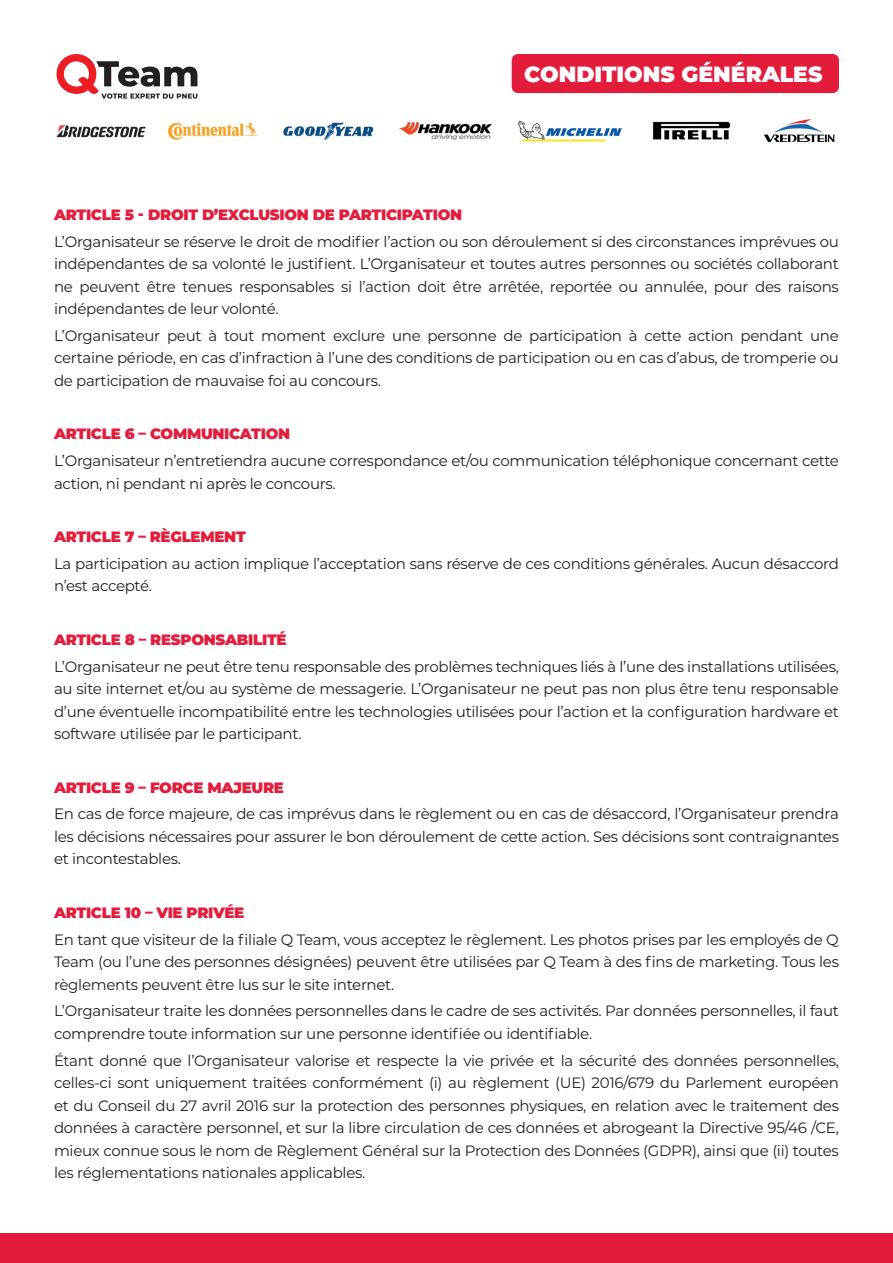
<style>
.page{position:relative;width:893px;height:1263px;background:#fff}
.page>*{position:absolute;margin:0;border:0;box-sizing:border-box;transform-origin:0 0}
.t1{font:900 21.9px "Montserrat";color:#fff}
.t2{font:15px/22.5px "Montserrat";letter-spacing:-.02em;color:#231f20;text-align:justify}
.t3{font:900 15px "Montserrat";letter-spacing:-.02em;color:#e41c3b}
</style>
<div class="page">
<div style="left:0;top:1233px;width:893px;height:30px;background:#e41c3b"></div>
<svg style="left:56px;top:54px;width:141px;height:45px"></svg>
<div style="left:512px;top:54px;width:327px;height:39px;background:#e41c3b;border-radius:6px"></div>
<img style="left:56px;top:125px;width:90px;height:12px">
<img style="left:168px;top:122px;width:90px;height:17px">
<img style="left:283px;top:122px;width:91px;height:17px">
<img style="left:518px;top:120px;width:104px;height:21px">
<img style="left:652px;top:122px;width:79px;height:18px">
<img style="left:399px;top:122px;width:93px;height:17px">
<img style="left:764px;top:120px;width:71px;height:22px">
<h1 class="t1" style="left:524px;top:58px;width:300px">CONDITIONS GÉNÉRALES</h1>
<p class="t3" style="left:54px;top:203px;width:410px">ARTICLE 5 - DROIT D’EXCLUSION DE PARTICIPATION</p>
<p class="t2" style="left:54px;top:229px;width:787px">L’Organisateur se réserve le droit de modifier l’action ou son déroulement si des circonstances imprévues ou indépendantes de sa volonté le justifient. L’Organisateur et toutes autres personnes ou sociétés collaborant ne peuvent être tenues responsables si l’action doit être arrêtée, reportée ou annulée, pour des raisons indépendantes de leur volonté.</p>
<p class="t2" style="left:54px;top:324px;width:786px">L’Organisateur peut à tout moment exclure une personne de participation à cette action pendant une certaine période, en cas d’infraction à l’une des conditions de participation ou en cas d’abus, de tromperie ou de participation de mauvaise foi au concours.</p>
<p class="t3" style="left:54px;top:423px;width:238px">ARTICLE 6 – COMMUNICATION</p>
<p class="t2" style="left:54px;top:449px;width:786px">L’Organisateur n’entretiendra aucune correspondance et/ou communication téléphonique concernant cette action, ni pendant ni après le concours.</p>
<p class="t3" style="left:54px;top:526px;width:193px">ARTICLE 7 – RÈGLEMENT</p>
<p class="t2" style="left:54px;top:552px;width:786px">La participation au action implique l’acceptation sans réserve de ces conditions générales. Aucun désaccord n’est accepté.</p>
<p class="t3" style="left:54px;top:628px;width:234px">ARTICLE 8 – RESPONSABILITÉ</p>
<p class="t2" style="left:54px;top:654px;width:786px">L’Organisateur ne peut être tenu responsable des problèmes techniques liés à l’une des installations utilisées, au site internet et/ou au système de messagerie. L’Organisateur ne peut pas non plus être tenu responsable d’une éventuelle incompatibilité entre les technologies utilisées pour l’action et la configuration hardware et software utilisée par le participant.</p>
<p class="t3" style="left:54px;top:776px;width:231px">ARTICLE 9 – FORCE MAJEURE</p>
<p class="t2" style="left:54px;top:802px;width:786px">En cas de force majeure, de cas imprévus dans le règlement ou en cas de désaccord, l’Organisateur prendra les décisions nécessaires pour assurer le bon déroulement de cette action. Ses décisions sont contraignantes et incontestables.</p>
<p class="t3" style="left:54px;top:901px;width:192px">ARTICLE 10 – VIE PRIVÉE</p>
<p class="t2" style="left:54px;top:927px;width:786px">En tant que visiteur de la filiale Q Team, vous acceptez le règlement. Les photos prises par les employés de Q Team (ou l’une des personnes désignées) peuvent être utilisées par Q Team à des fins de marketing. Tous les règlements peuvent être lus sur le site internet.</p>
<p class="t2" style="left:54px;top:999px;width:786px">L’Organisateur traite les données personnelles dans le cadre de ses activités. Par données personnelles, il faut comprendre toute information sur une personne identifiée ou identifiable.</p>
<p class="t2" style="left:54px;top:1048px;width:786px">Étant donné que l’Organisateur valorise et respecte la vie privée et la sécurité des données personnelles, celles-ci sont uniquement traitées conformément (i) au règlement (UE) 2016/679 du Parlement européen et du Conseil du 27 avril 2016 sur la protection des personnes physiques, en relation avec le traitement des données à caractère personnel, et sur la libre circulation de ces données et abrogeant la Directive 95/46 /CE, mieux connue sous le nom de Règlement Général sur la Protection des Données (GDPR), ainsi que (ii) toutes les réglementations nationales applicables.</p>
</div>
